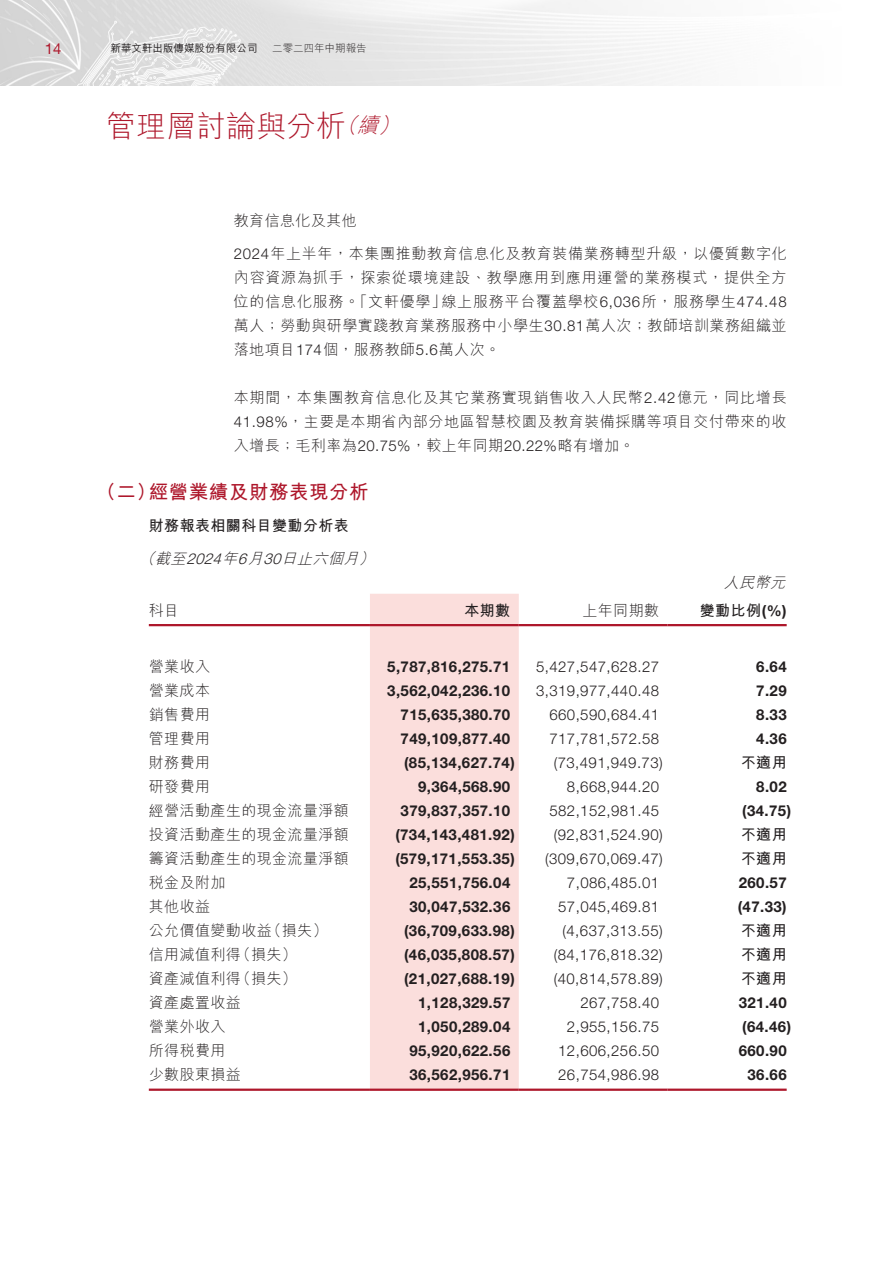
<style>
.page{position:relative;width:893px;height:1263px;background:#fff}
.page>*{position:absolute;margin:0;border:0;box-sizing:border-box;transform-origin:0 0}
.t1{font:300 30px "M Hei HK";color:#ae172b}
.t2{font:700 19.5px "M Hei HK";letter-spacing:.03em;color:#ae172b}
.t3{font:300 15px/24px "M Hei HK";letter-spacing:.03em;color:#231f20;text-align:justify}
.t4{font:700 15px "Helvetica Neue LT Std";letter-spacing:.03em;color:#231f20}
.t5{font:300 15px "Helvetica Neue LT Std";letter-spacing:.03em;color:#231f20}
.t6{font:700 15px/32.5px "M Hei HK";letter-spacing:.03em;color:#231f20}
.t7{font:italic 300 15px "M Hei HK";color:#231f20}
.t8{font:15px "Helvetica Neue LT Std";color:#ae172b}
.t9{font:500 10.5px "M Hei HK";color:#231f20}
.t10{font:300 10.5px "M Hei HK";color:#231f20}
.s1{font-style:italic;font-size:21px}
.s2{font-family:"Helvetica Neue LT Std"}
.s3{font-weight:300;font-style:italic}
.s4{font-family:"Helvetica Neue LT Std";font-weight:300;font-style:italic}
</style>
<div class="page">
<img style="left:0;top:0;width:678px;height:85px">
<div style="left:370px;top:594px;width:149px;height:494px;background:#fbdedc"></div>
<hr style="left:149px;top:624px;width:221px;height:2px;background:#ae172b">
<hr style="left:370px;top:624px;width:149px;height:2px;background:#ae172b">
<hr style="left:519px;top:624px;width:149px;height:2px;background:#ae172b">
<hr style="left:668px;top:624px;width:119px;height:2px;background:#ae172b">
<hr style="left:149px;top:1088px;width:221px;height:3px;background:#ae172b">
<hr style="left:370px;top:1088px;width:149px;height:3px;background:#ae172b">
<hr style="left:519px;top:1088px;width:149px;height:3px;background:#ae172b">
<hr style="left:668px;top:1088px;width:119px;height:3px;background:#ae172b">
<p class="t8" style="left:45px;top:40px;width:18px">14</p>
<p class="t9" style="left:111px;top:40px;width:149px">新華文軒出版傳媒股份有限公司</p>
<p class="t10" style="left:272px;top:43px;width:96px">二零二四年中期報告</p>
<h1 class="t1" style="left:106px;top:110px;width:300px">管理層討論與分析<span class="s1">（續）</span></h1>
<p class="t3" style="left:234px;top:204px;width:554px;line-height:32.5px">教育信息化及其他<br><span class="s2">2024</span>年上半年，本集團推動教育信息化及教育裝備業務轉型升級，以優質數字化</p>
<p class="t3" style="left:234px;top:265px;width:554px">內容資源為抓手，探索從環境建設、教學應用到應用運營的業務模式，提供全方位的信息化服務。「文軒優學」線上服務平台覆蓋學校<span class="s2">6,036</span>所，服務學生<span class="s2">474.48</span>萬人；勞動與研學實踐教育業務服務中小學生<span class="s2">30.81</span>萬人次；教師培訓業務組織並落地項目<span class="s2">174</span>個，服務教師<span class="s2">5.6</span>萬人次。</p>
<p class="t3" style="left:234px;top:385px;width:554px">本期間，本集團教育信息化及其它業務實現銷售收入人民幣<span class="s2">2.42</span>億元，同比增長<span class="s2">41.98%</span>，主要是本期省內部分地區智慧校園及教育裝備採購等項目交付帶來的收入增長；毛利率為<span class="s2">20.75%</span>，較上年同期<span class="s2">20.22%</span>略有增加。</p>
<h2 class="t2" style="left:97px;top:477px;width:274px">（二）經營業績及財務表現分析</h2>
<p class="t6" style="left:140px;top:508px;width:239px;text-indent:9px">財務報表相關科目變動分析表<br><span class="s3">（截至</span><span class="s4">2024</span><span class="s3">年</span><span class="s4">6</span><span class="s3">月</span><span class="s4">30</span><span class="s3">日止六個月）</span></p>
<p class="t7" style="left:724px;top:574px;width:67px">人民幣元</p>
<p class="t3" style="left:149px;top:598px;width:32px">科目</p>
<p class="t6" style="left:464px;top:593px;width:47px">本期數</p>
<p class="t3" style="left:582px;top:598px;width:78px">上年同期數</p>
<p class="t6" style="left:700px;top:593px;width:88px">變動比例<span class="s2">(%)</span></p>
<p class="t3" style="left:149px;top:655px;width:63px">營業收入</p>
<p class="t4" style="left:387px;top:658px;width:125px">5,787,816,275.71</p>
<p class="t5" style="left:536px;top:658px;width:125px">5,427,547,628.27</p>
<p class="t4" style="left:756px;top:658px;width:32px">6.64</p>
<p class="t3" style="left:149px;top:679px;width:63px">營業成本</p>
<p class="t4" style="left:387px;top:682px;width:125px">3,562,042,236.10</p>
<p class="t5" style="left:536px;top:682px;width:125px">3,319,977,440.48</p>
<p class="t4" style="left:756px;top:682px;width:32px">7.29</p>
<p class="t3" style="left:149px;top:703px;width:63px">銷售費用</p>
<p class="t4" style="left:401px;top:706px;width:111px">715,635,380.70</p>
<p class="t5" style="left:549px;top:706px;width:111px">660,590,684.41</p>
<p class="t4" style="left:756px;top:706px;width:32px">8.33</p>
<p class="t3" style="left:149px;top:727px;width:63px">管理費用</p>
<p class="t4" style="left:401px;top:730px;width:111px">749,109,877.40</p>
<p class="t5" style="left:549px;top:730px;width:111px">717,781,572.58</p>
<p class="t4" style="left:756px;top:730px;width:32px">4.36</p>
<p class="t3" style="left:149px;top:751px;width:63px">財務費用</p>
<p class="t4" style="left:404px;top:754px;width:112px">(85,134,627.74)</p>
<p class="t5" style="left:554px;top:754px;width:111px">(73,491,949.73)</p>
<p class="t6" style="left:741px;top:745px;width:47px">不適用</p>
<p class="t3" style="left:149px;top:775px;width:63px">研發費用</p>
<p class="t4" style="left:418px;top:778px;width:94px">9,364,568.90</p>
<p class="t5" style="left:567px;top:778px;width:94px">8,668,944.20</p>
<p class="t4" style="left:756px;top:778px;width:32px">8.02</p>
<p class="t3" style="left:149px;top:799px;width:202px">經營活動產生的現金流量淨額</p>
<p class="t4" style="left:401px;top:802px;width:111px">379,837,357.10</p>
<p class="t5" style="left:549px;top:802px;width:111px">582,152,981.45</p>
<p class="t4" style="left:742px;top:802px;width:50px">(34.75)</p>
<p class="t3" style="left:149px;top:823px;width:202px">投資活動產生的現金流量淨額</p>
<p class="t4" style="left:395px;top:826px;width:121px">(734,143,481.92)</p>
<p class="t5" style="left:554px;top:826px;width:111px">(92,831,524.90)</p>
<p class="t6" style="left:741px;top:817px;width:47px">不適用</p>
<p class="t3" style="left:149px;top:847px;width:202px">籌資活動產生的現金流量淨額</p>
<p class="t4" style="left:395px;top:850px;width:121px">(579,171,553.35)</p>
<p class="t5" style="left:545px;top:850px;width:119px">(309,670,069.47)</p>
<p class="t6" style="left:741px;top:841px;width:47px">不適用</p>
<p class="t3" style="left:149px;top:871px;width:78px">稅金及附加</p>
<p class="t4" style="left:409px;top:874px;width:102px">25,551,756.04</p>
<p class="t5" style="left:567px;top:874px;width:94px">7,086,485.01</p>
<p class="t4" style="left:739px;top:874px;width:49px">260.57</p>
<p class="t3" style="left:149px;top:895px;width:63px">其他收益</p>
<p class="t4" style="left:409px;top:898px;width:102px">30,047,532.36</p>
<p class="t5" style="left:558px;top:898px;width:102px">57,045,469.81</p>
<p class="t4" style="left:738px;top:898px;width:50px">(47.33)</p>
<p class="t3" style="left:149px;top:919px;width:180px">公允價值變動收益（損失）</p>
<p class="t4" style="left:404px;top:922px;width:112px">(36,709,633.98)</p>
<p class="t5" style="left:562px;top:922px;width:102px">(4,637,313.55)</p>
<p class="t6" style="left:741px;top:913px;width:47px">不適用</p>
<p class="t3" style="left:149px;top:943px;width:149px">信用減值利得（損失）</p>
<p class="t4" style="left:404px;top:946px;width:112px">(46,035,808.57)</p>
<p class="t5" style="left:554px;top:946px;width:111px">(84,176,818.32)</p>
<p class="t6" style="left:741px;top:937px;width:47px">不適用</p>
<p class="t3" style="left:149px;top:967px;width:149px">資產減值利得（損失）</p>
<p class="t4" style="left:404px;top:970px;width:112px">(21,027,688.19)</p>
<p class="t5" style="left:554px;top:970px;width:111px">(40,814,578.89)</p>
<p class="t6" style="left:741px;top:961px;width:47px">不適用</p>
<p class="t3" style="left:149px;top:991px;width:94px">資產處置收益</p>
<p class="t4" style="left:418px;top:994px;width:94px">1,128,329.57</p>
<p class="t5" style="left:580px;top:994px;width:80px">267,758.40</p>
<p class="t4" style="left:739px;top:994px;width:49px">321.40</p>
<p class="t3" style="left:149px;top:1015px;width:78px">營業外收入</p>
<p class="t4" style="left:418px;top:1018px;width:94px">1,050,289.04</p>
<p class="t5" style="left:567px;top:1018px;width:94px">2,955,156.75</p>
<p class="t4" style="left:742px;top:1018px;width:50px">(64.46)</p>
<p class="t3" style="left:149px;top:1039px;width:78px">所得稅費用</p>
<p class="t4" style="left:409px;top:1042px;width:102px">95,920,622.56</p>
<p class="t5" style="left:558px;top:1042px;width:102px">12,606,256.50</p>
<p class="t4" style="left:739px;top:1042px;width:49px">660.90</p>
<p class="t3" style="left:149px;top:1063px;width:94px">少數股東損益</p>
<p class="t4" style="left:409px;top:1066px;width:102px">36,562,956.71</p>
<p class="t5" style="left:558px;top:1066px;width:102px">26,754,986.98</p>
<p class="t4" style="left:747px;top:1066px;width:41px">36.66</p>
</div>
